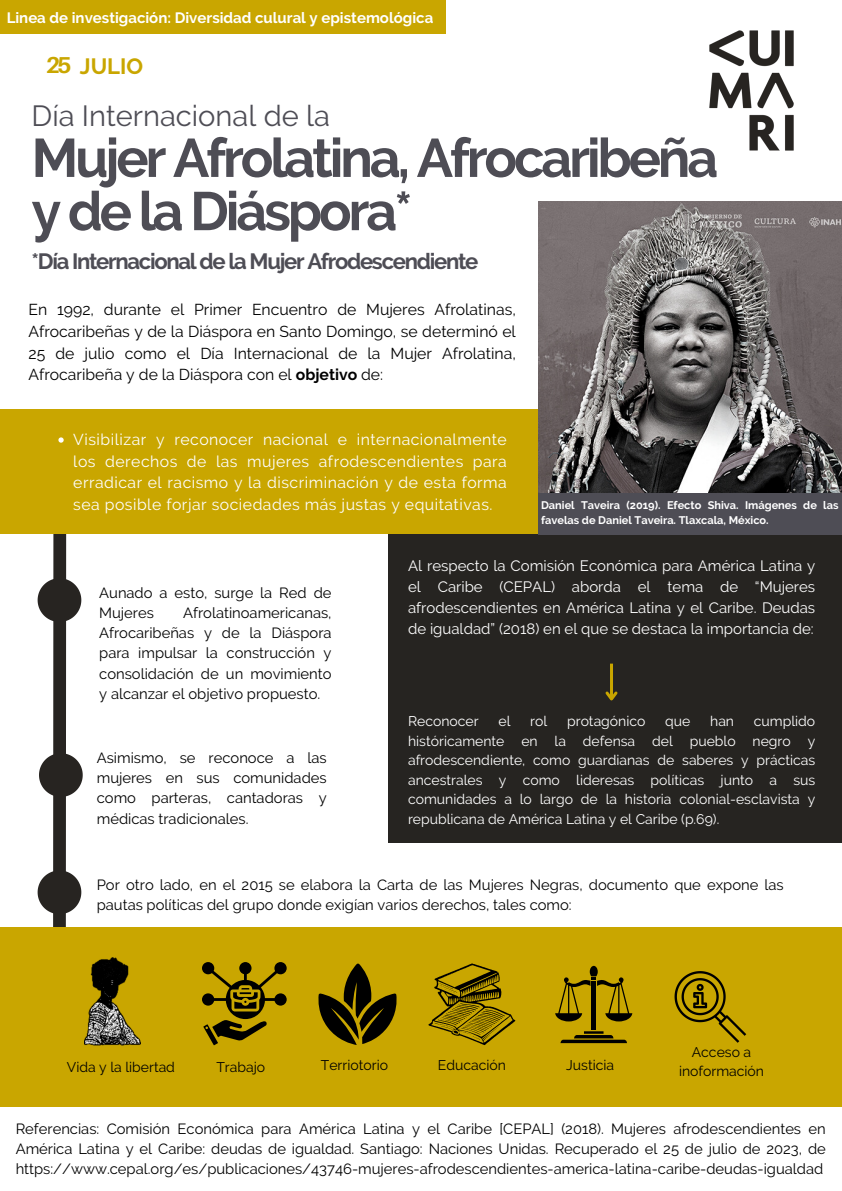
<style>
.page{position:relative;width:842px;height:1191px;background:#fff}
.page>*{position:absolute;margin:0;border:0;box-sizing:border-box;transform-origin:0 0}
.t1{font:700 54.1px/53.2px "Raleway";letter-spacing:-.06em;color:#4e4d55}
.t2{font:29.1px "Raleway";color:#4e4d55}
.t3{font:700 22.1px "Raleway";letter-spacing:-.06em;color:#4e4d55}
.t4{font:700 22.1px "Raleway";color:#c9a600}
.t5{font:15.8px/21.7px "Raleway";color:#000;text-align:justify}
.t6{font:15.8px/21.7px "Raleway";letter-spacing:.03em;color:#fff;text-align:justify}
.t7{font:15px/21px "Raleway";color:#fff;text-align:justify}
.t8{font:700 15px "Raleway";color:#fff}
.t9{font:14.8px/20.2px "Raleway";color:#000;text-align:justify}
.t10{font:14px/19.5px "Raleway";color:#fff;text-align:justify}
.t11{font:14px/19.5px "Raleway";color:#000;text-align:center}
.t12{font:700 11px/15px "Raleway";color:#fff}
.s1{font-family:"Aileron";font-size:23px}
.s2{font-weight:700}
</style>
<div class="page">
<img style="left:709px;top:30px;width:85px;height:121px">
<div style="left:388px;top:514px;width:454px;height:328px;background:#262421"></div>
<img style="left:538px;top:201px;width:304px;height:291px">
<div style="left:0;top:409px;width:538px;height:125px;background:#c9a600"></div>
<div style="left:0;top:0;width:446px;height:33px;background:#c9a600"></div>
<hr style="left:610px;top:663px;width:3px;height:36px;background:#c9a600">
<svg style="left:605px;top:691px;width:13px;height:10px"></svg>
<div style="left:0;top:927px;width:842px;height:179px;background:#c9a600"></div>
<img style="left:84px;top:957px;width:56px;height:88px">
<svg style="left:202px;top:962px;width:85px;height:83px"></svg>
<svg style="left:318px;top:963px;width:79px;height:81px"></svg>
<svg style="left:428px;top:963px;width:87px;height:82px"></svg>
<hr style="left:592px;top:980px;width:4px;height:49px;background:#000">
<svg style="left:560px;top:1031px;width:67px;height:11px"></svg>
<svg style="left:555px;top:965px;width:77px;height:56px"></svg>
<svg style="left:674px;top:971px;width:72px;height:71px"></svg>
<svg style="left:38px;top:437px;width:44px;height:490px"></svg>
<div style="left:538px;top:492px;width:304px;height:42px;background:#4e4d55"></div>
<p class="t8" style="left:7px;top:9px;width:428px">Linea de investigación: Diversidad culural y epistemológica</p>
<p class="t4" style="left:46px;top:53px;width:99px"><span class="s1">25</span> JULIO</p>
<p class="t2" style="left:32px;top:98px;width:300px">Día Internacional de la</p>
<p class="t1" style="left:32px;top:131px;width:688px">Mujer Afrolatina, Afrocaribeña y de la Diáspora*</p>
<p class="t3" style="left:32px;top:248px;width:448px">*Día Internacional de la Mujer Afrodescendiente</p>
<p class="t5" style="left:29px;top:298px;width:489px">En 1992, durante el Primer Encuentro de Mujeres Afrolatinas, Afrocaribeñas y de la Diáspora en Santo Domingo, se determinó el 25 de julio como el Día Internacional de la Mujer Afrolatina, Afrocaribeña y de la Diáspora con el <span class="s2">objetivo</span> de:</p>
<p class="t6" style="left:73px;top:428px;width:435px">Visibilizar y reconocer nacional e internacionalmente los derechos de las mujeres afrodescendientes para erradicar el racismo y la discriminación y de esta forma sea posible forjar sociedades más justas y equitativas.</p>
<p class="t12" style="left:541px;top:497px;width:299px">Daniel Taveira (2019). Efecto Shiva. Imágenes de las favelas de Daniel Taveira. Tlaxcala, México.</p>
<p class="t9" style="left:99px;top:582px;width:234px">Aunado a esto, surge la Red de<br>Mujeres</p>
<p class="t9" style="left:99px;top:602px;width:234px;text-indent:84px">Afrolatinoamericanas, Afrocaribeñas y de la Diáspora para impulsar la construcción y consolidación de un movimiento y alcanzar el objetivo propuesto.</p>
<p class="t9" style="left:97px;top:747px;width:231px">Asimismo, se reconoce a las mujeres en sus comunidades como parteras, cantadoras y médicas tradicionales.</p>
<p class="t7" style="left:408px;top:555px;width:409px">Al respecto la Comisión Económica para América Latina y el Caribe (CEPAL) aborda el tema de “Mujeres afrodescendientes en América Latina y el Caribe. Deudas de igualdad” (2018) en el que se destaca la importancia de:</p>
<p class="t10" style="left:408px;top:711px;width:409px;text-indent:346px">cumplido históricamente en la defensa del pueblo negro y afrodescendiente, como guardianas de saberes y prácticas ancestrales y como lideresas políticas junto a sus comunidades a lo largo de la historia colonial-esclavista y republicana de América Latina y el Caribe (p.69).</p>
<p class="t10" style="left:408px;top:711px;width:72px">Reconocer</p>
<p class="t10" style="left:498px;top:711px;width:14px">el</p>
<p class="t10" style="left:530px;top:711px;width:19px">rol</p>
<p class="t10" style="left:567px;top:711px;width:80px">protagónico</p>
<p class="t10" style="left:665px;top:711px;width:27px">que</p>
<p class="t10" style="left:710px;top:711px;width:25px">han</p>
<p class="t9" style="left:97px;top:874px;width:688px">Por otro lado, en el 2015 se elabora la Carta de las Mujeres Negras, documento que expone las pautas políticas del grupo donde exigían varios derechos, tales como:</p>
<p class="t11" style="left:67px;top:1056px;width:110px">Vida y la libertad</p>
<p class="t11" style="left:216px;top:1056px;width:50px">Trabajo</p>
<p class="t11" style="left:321px;top:1055px;width:69px">Terriotorio</p>
<p class="t11" style="left:438px;top:1055px;width:70px">Educación</p>
<p class="t11" style="left:566px;top:1055px;width:49px">Justicia</p>
<p class="t11" style="left:679px;top:1042px;width:87px">Acceso a inoformación</p>
<p class="t9" style="left:16px;top:1118px;width:812px">Referencias: Comisión Económica para América Latina y el Caribe [CEPAL] (2018). Mujeres afrodescendientes en América Latina y el Caribe: deudas de igualdad. Santiago: Naciones Unidas. Recuperado el 25 de julio de 2023, de https://www.cepal.org/es/publicaciones/43746-mujeres-afrodescendientes-america-latina-caribe-deudas-igualdad</p>
</div>
